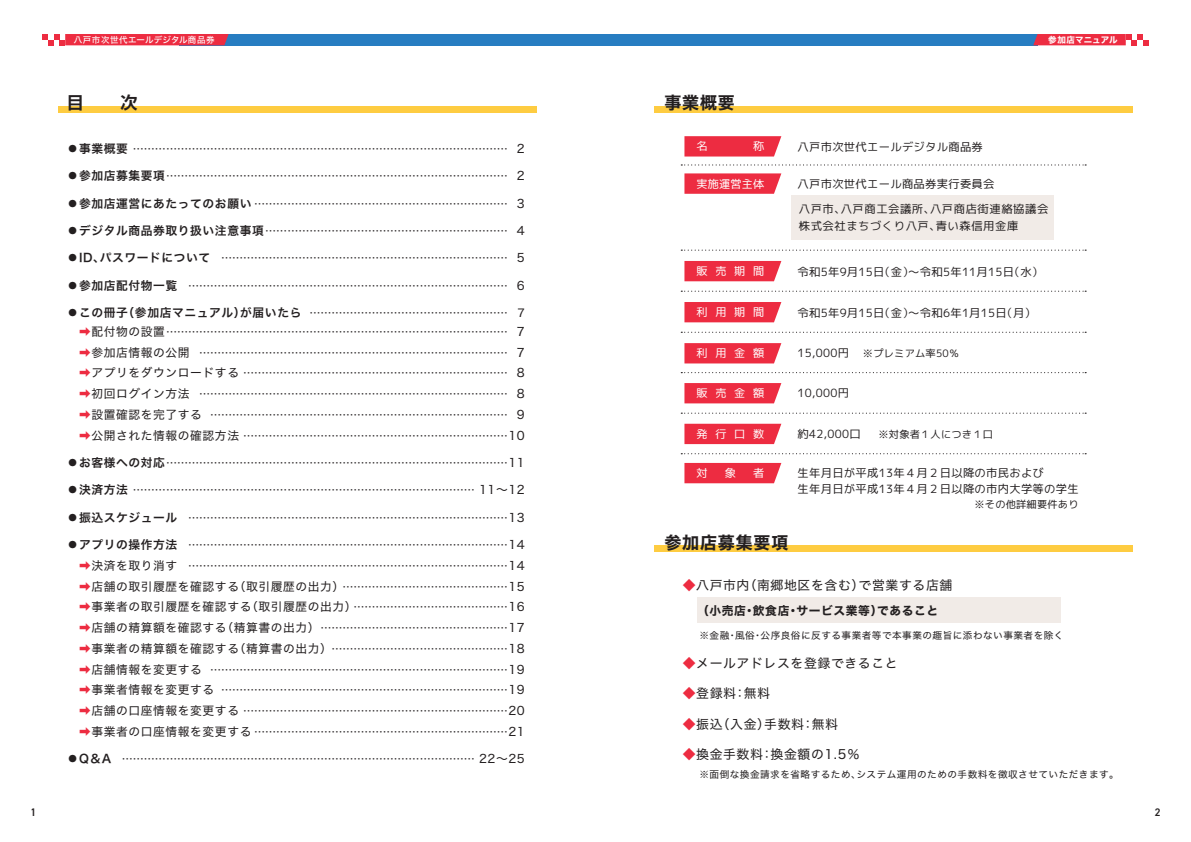
<style>
.page{position:relative;width:1191px;height:842px;background:#fff}
.page>*{position:absolute;margin:0;border:0;box-sizing:border-box;transform-origin:0 0}
.t1{font:17px "Hiragino Sans W7";letter-spacing:.05em;color:#231f20}
.t2{font:700 17px "Shin Go Pr 5 De";color:#231f20}
.t3{font:12.8px "Hiragino Sans W4";letter-spacing:.05em;color:#231f20}
.t4{font:11.8px/20.7px "Hiragino Sans W4";letter-spacing:.05em;color:#231f20;text-align:justify}
.t5{font:11.8px "Hiragino Sans W6";letter-spacing:.05em;color:#231f20}
.t6{font:11.8px "Hiragino Sans W7";letter-spacing:.05em;color:#231f20}
.t7{font:11.3px/15.8px "migmix 1 p regular";letter-spacing:.025em;color:#231f20}
.t8{font:11.3px/17px "migmix 1 p regular";letter-spacing:.05em;color:#231f20}
.t9{font:11.1px "migmix 1 p regular";letter-spacing:.695em;color:#fff}
.t10{font:11px/20.7px "Hiragino Sans W4";color:#231f20;text-align:justify}
.t11{font:600 11px "DIN2014";color:#231f20}
.t12{font:10.2px "migmix 1 p regular";letter-spacing:.025em;color:#231f20}
.t13{font:9.6px "Hiragino Sans W4";letter-spacing:.05em;color:#231f20}
.t14{font:8.5px "Hiragino Sans W5";letter-spacing:.05em;color:#fff}
.t15{font:8.5px "Hiragino Sans W7";color:#fff}
.s1{font-family:"Hiragino Sans W6";font-size:11.8px}
.s2{font-size:11.8px}
.s3{font-family:"Hiragino Sans W4";font-size:11px}
.s4{font-size:11.8px;color:#ed2c41}
.s5{color:#ed2c41}
.s6{font-size:11px}
</style>
<div class="page">
<div style="left:697px;top:598px;width:363px;height:25px;background:#f1ebe7"></div>
<svg style="left:681px;top:164px;width:405px;height:2px"></svg>
<svg style="left:681px;top:250px;width:405px;height:1px"></svg>
<svg style="left:681px;top:291px;width:405px;height:1px"></svg>
<svg style="left:681px;top:372px;width:405px;height:1px"></svg>
<svg style="left:681px;top:413px;width:405px;height:1px"></svg>
<svg style="left:681px;top:453px;width:405px;height:1px"></svg>
<div style="left:58px;top:106px;width:479px;height:6px;background:#fecc41"></div>
<div style="left:654px;top:106px;width:478px;height:6px;background:#fecc41"></div>
<div style="left:791px;top:195px;width:263px;height:45px;background:#f1ebe7"></div>
<div style="left:654px;top:546px;width:478px;height:6px;background:#fecc41"></div>
<svg style="left:684px;top:136px;width:97px;height:21px;background:#ee3a4e"></svg>
<svg style="left:684px;top:173px;width:97px;height:21px;background:#ee3a4e"></svg>
<div style="left:684px;top:261px;width:97px;height:20px;background:#ed2c41"></div>
<svg style="left:684px;top:343px;width:97px;height:20px;background:#ed3549"></svg>
<svg style="left:684px;top:383px;width:97px;height:20px;background:#ed3448"></svg>
<div style="left:684px;top:424px;width:97px;height:20px;background:#ed2c41"></div>
<div style="left:684px;top:463px;width:97px;height:20px;background:#ed2c41"></div>
<svg style="left:681px;top:332px;width:405px;height:1px"></svg>
<div style="left:684px;top:302px;width:97px;height:20px;background:#ed2c41"></div>
<div style="left:179px;top:34px;width:858px;height:11px;background:#277dc1"></div>
<svg style="left:43px;top:34px;width:186px;height:11px;background:#eb394d"></svg>
<svg style="left:1033px;top:34px;width:115px;height:11px"></svg>
<p class="t11" style="left:30px;top:805px;width:7px">1</p>
<p class="t14" style="left:74px;top:32px;width:142px">八戸市次世代エールデジタル商品券</p>
<p class="t15" style="left:1048px;top:33px;width:71px">参加店マニュアル</p>
<h1 class="t2" style="left:67px;top:88px;width:72px">目　　次</h1>
<p class="t10" style="left:67px;top:138px;width:459px"><span class="s1">●事業概要</span> ………………………………………………………………………………………… <span class="s2">2</span></p>
<p class="t10" style="left:67px;top:165px;width:459px"><span class="s1">●参加店募集要項</span>………………………………………………………………………………… <span class="s2">2</span></p>
<p class="t10" style="left:67px;top:192px;width:459px"><span class="s1">●参加店運営にあたってのお願い</span> …………………………………………………………… <span class="s2">3</span></p>
<p class="t10" style="left:67px;top:220px;width:459px"><span class="s1">●デジタル商品券取り扱い注意事項</span>………………………………………………………… <span class="s2">4</span></p>
<p class="t10" style="left:67px;top:247px;width:459px"><span class="s1">●ID、パスワードについて</span> …………………………………………………………………… <span class="s2">5</span></p>
<p class="t10" style="left:67px;top:274px;width:459px"><span class="s1">●参加店配付物一覧</span> …………………………………………………………………………… <span class="s2">6</span></p>
<p class="t5" style="left:67px;top:302px;width:459px">●この冊子（参加店マニュアル）が届いたら <span class="s3">……………………………………………… 7</span></p>
<p class="t10" style="left:79px;top:321px;width:447px"><span class="s4">➡</span><span class="s2">配付物の設置</span>………………………………………………………………………………… <span class="s2">7 </span><span class="s4">➡</span><span class="s2">参加店情報の公開</span> ………………………………………………………………………… <span class="s2">7 </span><span class="s4">➡</span><span class="s2">アプリをダウンロードする</span> ……………………………………………………………… <span class="s2">8 </span><span class="s4">➡</span><span class="s2">初回ログイン方法</span> ………………………………………………………………………… <span class="s2">8 </span><span class="s4">➡</span><span class="s2">設置確認を完了する</span> ……………………………………………………………………… <span class="s2">9 </span><span class="s4">➡</span><span class="s2">公開された情報の確認方法</span> ………………………………………………………………<span class="s2">10</span></p>
<p class="t10" style="left:67px;top:452px;width:459px"><span class="s1">●お客様への対応</span>…………………………………………………………………………………<span class="s2">11</span></p>
<p class="t10" style="left:67px;top:479px;width:459px"><span class="s1">●決済方法</span> ………………………………………………………………………………… <span class="s2">11～12</span></p>
<p class="t10" style="left:67px;top:506px;width:459px"><span class="s1">●振込スケジュール</span> ……………………………………………………………………………<span class="s2">13</span></p>
<p class="t10" style="left:67px;top:534px;width:459px;text-align:right"><span class="s1">●アプリの操作方法</span> ……………………………………………………………………………<span class="s2">14 </span><span class="s4">➡</span><span class="s2">決済を取り消す</span> ……………………………………………………………………………<span class="s2">14</span></p>
<p class="t4" style="left:79px;top:575px;width:447px;text-indent:-12px"><span class="s5">　➡</span>店舗の取引履歴を確認する（取引履歴の出力）<span class="s6">………………………………………</span>15 <span class="s5">➡</span>事業者の取引履歴を確認する（取引履歴の出力）<span class="s6">……………………………………</span>16 <span class="s5">➡</span>店舗の精算額を確認する（精算書の出力）<span class="s6">……………………………………………</span>17 <span class="s5">➡</span>事業者の精算額を確認する（精算書の出力）<span class="s6">…………………………………………</span>18</p>
<p class="t10" style="left:79px;top:658px;width:447px"><span class="s4">➡</span><span class="s2">店舗情報を変更する</span> ………………………………………………………………………<span class="s2">19 </span><span class="s4">➡</span><span class="s2">事業者情報を変更する</span> ……………………………………………………………………<span class="s2">19 </span><span class="s4">➡</span><span class="s2">店舗の口座情報を変更する</span> ………………………………………………………………<span class="s2">20 </span><span class="s4">➡</span><span class="s2">事業者の口座情報を変更する</span> ……………………………………………………………<span class="s2">21</span></p>
<p class="t10" style="left:67px;top:748px;width:459px"><span class="s1">●Q＆A</span> …………………………………………………………………………………… <span class="s2">22～25</span></p>
<h1 class="t1" style="left:664px;top:89px;width:72px">事業概要</h1>
<p class="t9" style="left:696px;top:139px;width:13px">名</p>
<p class="t9" style="left:753px;top:139px;width:13px">称</p>
<p class="t9" style="left:696px;top:176px;width:69px">実施運営主体</p>
<p class="t9" style="left:696px;top:263px;width:69px">販売期間</p>
<p class="t7" style="left:797px;top:139px;width:187px">八戸市次世代エールデジタル商品券</p>
<p class="t7" style="left:797px;top:176px;width:198px">八戸市次世代エール商品券実行委員会</p>
<p class="t8" style="left:798px;top:200px;width:251px">八戸市、八戸商工会議所、八戸商店街連絡協議会株式会社まちづくり八戸、青い森信用金庫</p>
<p class="t7" style="left:797px;top:264px;width:247px">令和5年9月15日（金）～令和5年11月15日（水）</p>
<p class="t9" style="left:696px;top:304px;width:69px">利用期間</p>
<p class="t7" style="left:797px;top:305px;width:240px">令和5年9月15日（金）～令和6年1月15日（月）</p>
<p class="t9" style="left:696px;top:345px;width:69px">利用金額</p>
<p class="t9" style="left:696px;top:385px;width:69px">販売金額</p>
<p class="t9" style="left:696px;top:426px;width:69px">発行口数</p>
<p class="t9" style="left:696px;top:465px;width:13px">対</p>
<p class="t9" style="left:725px;top:465px;width:13px">象</p>
<p class="t9" style="left:753px;top:465px;width:13px">者</p>
<p class="t7" style="left:797px;top:345px;width:53px">15,000円</p>
<p class="t7" style="left:797px;top:385px;width:53px">10,000円</p>
<p class="t12" style="left:863px;top:346px;width:98px">※プレミアム率50％</p>
<p class="t7" style="left:797px;top:426px;width:65px">約42,000口</p>
<p class="t12" style="left:878px;top:427px;width:116px">※対象者１人につき１口</p>
<p class="t7" style="left:797px;top:465px;width:283px">生年月日が平成13年４月２日以降の市民および<br>生年月日が平成13年４月２日以降の市内大学等の学生</p>
<p class="t12" style="left:974px;top:497px;width:106px">※その他詳細要件あり</p>
<h1 class="t1" style="left:664px;top:529px;width:126px">参加店募集要項</h1>
<p class="t3" style="left:682px;top:573px;width:271px"><span class="s5">◆</span>八戸市内（南郷地区を含む）で営業する店舗</p>
<p class="t6" style="left:697px;top:602px;width:243px">（小売店・飲食店・サービス業等）であること</p>
<p class="t13" style="left:699px;top:627px;width:365px">※金融・風俗・公序良俗に反する事業者等で本事業の趣旨に添わない事業者を除く</p>
<p class="t3" style="left:682px;top:651px;width:217px"><span class="s5">◆</span>メールアドレスを登録できること</p>
<p class="t3" style="left:682px;top:682px;width:89px"><span class="s5">◆</span>登録料：無料</p>
<p class="t3" style="left:682px;top:712px;width:157px"><span class="s5">◆</span>振込（入金）手数料：無料</p>
<p class="t3" style="left:682px;top:743px;width:179px"><span class="s5">◆</span>換金手数料：換金額の1.5％</p>
<p class="t13" style="left:699px;top:766px;width:421px">※面倒な換金請求を省略するため、システム運用のための手数料を徴収させていただきます。</p>
<p class="t11" style="left:1154px;top:805px;width:7px">2</p>
</div>
